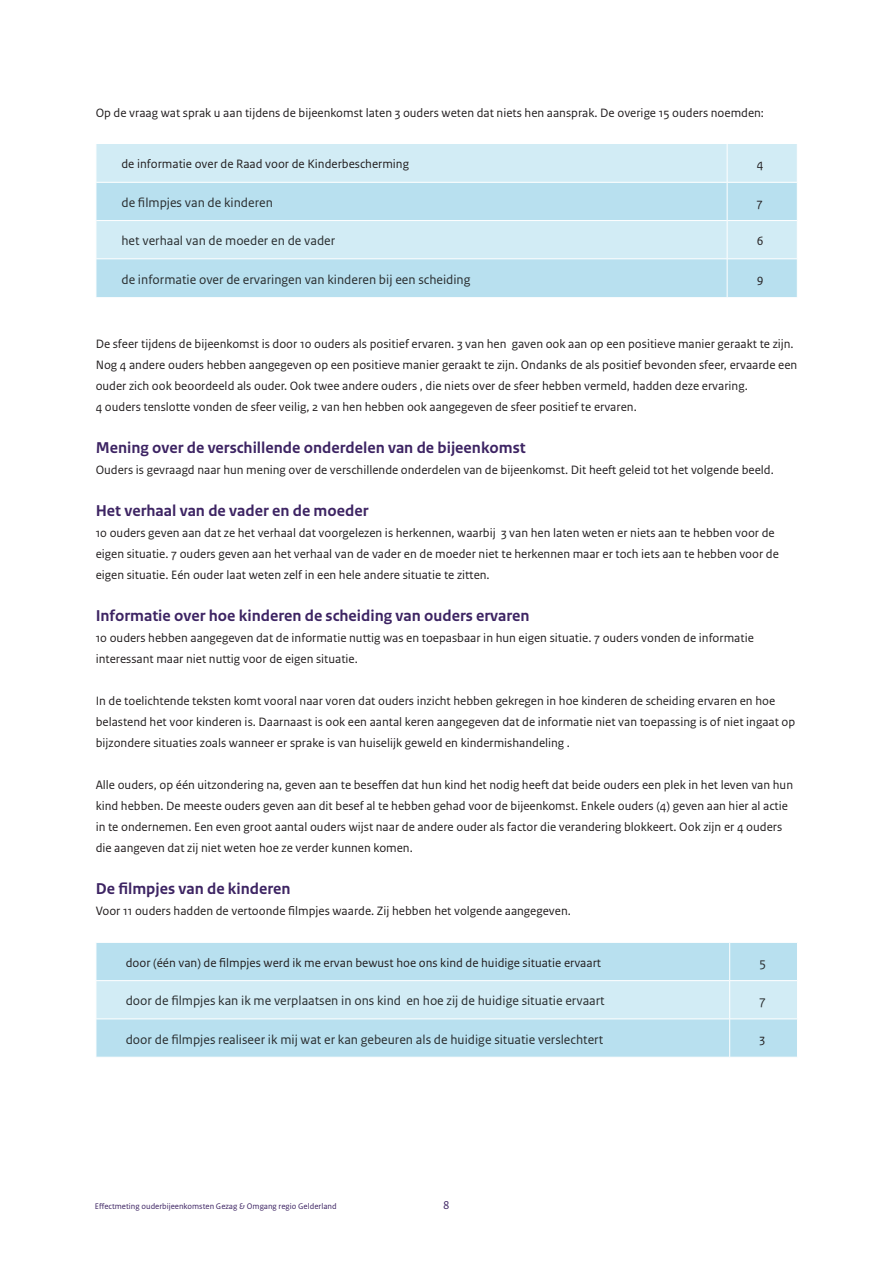
<style>
.page{position:relative;width:893px;height:1263px;background:#fff}
.page>*{position:absolute;margin:0;border:0;box-sizing:border-box;transform-origin:0 0}
.t1{font:700 16.5px "Rijksoverheid Sans Text";color:#3d2463}
.t2{font:13.5px "Rijksoverheid Sans Text";color:#292d2f}
.t3{font:12.75px/21px "Rijksoverheid Sans Text";color:#231f20}
.t4{font:12px "Rijksoverheid Sans Text";color:#3d2463}
.t5{font:8.55px "Rijksoverheid Sans Text";color:#3d2463}
</style>
<div class="page">
<div style="left:97px;top:144px;width:700px;height:38px;background:#d2ecf5"></div>
<svg style="left:97px;top:183px;width:700px;height:114px;background:#c0e4f1"></svg>
<hr style="left:96px;top:220px;width:631px;height:1px;background:#fff">
<hr style="left:727px;top:220px;width:70px;height:1px;background:#fff">
<hr style="left:96px;top:258px;width:631px;height:1px;background:#fff">
<hr style="left:727px;top:258px;width:70px;height:1px;background:#fff">
<hr style="left:727px;top:144px;width:1px;height:38px;background:#fff">
<hr style="left:727px;top:182px;width:1px;height:39px;background:#fff">
<hr style="left:727px;top:221px;width:1px;height:38px;background:#fff">
<hr style="left:727px;top:259px;width:1px;height:38px;background:#fff">
<div style="left:97px;top:943px;width:700px;height:114px;background:#b8e0ef"></div>
<div style="left:97px;top:981px;width:700px;height:38px;background:#d2ecf5"></div>
<hr style="left:729px;top:943px;width:1px;height:37px;background:#fff">
<hr style="left:96px;top:980px;width:634px;height:1px;background:#fff">
<hr style="left:730px;top:980px;width:68px;height:1px;background:#fff">
<hr style="left:729px;top:981px;width:1px;height:38px;background:#fff">
<hr style="left:96px;top:1019px;width:634px;height:1px;background:#fff">
<hr style="left:730px;top:1019px;width:68px;height:1px;background:#fff">
<hr style="left:729px;top:1019px;width:1px;height:38px;background:#fff">
<p class="t3" style="left:96px;top:103px;width:670px">Op de vraag wat sprak u aan tijdens de bijeenkomst laten 3 ouders weten dat niets hen aansprak. De overige 15 ouders noemden:</p>
<p class="t3" style="left:121px;top:154px;width:289px">de informatie over de Raad voor de Kinderbescherming</p>
<p class="t3" style="left:757px;top:154px;width:8px">4</p>
<p class="t2" style="left:121px;top:195px;width:153px">de filmpjes van de kinderen</p>
<p class="t3" style="left:757px;top:192px;width:7px">7</p>
<p class="t2" style="left:121px;top:233px;width:215px">het verhaal van de moeder en de vader</p>
<p class="t3" style="left:757px;top:230px;width:8px">6</p>
<p class="t2" style="left:121px;top:271px;width:351px">de informatie over de ervaringen van kinderen bij een scheiding</p>
<p class="t3" style="left:757px;top:269px;width:8px">9</p>
<p class="t3" style="left:96px;top:334px;width:703px">De sfeer tijdens de bijeenkomst is door 10 ouders als positief ervaren. 3 van hen gaven ook aan op een positieve manier geraakt te zijn.<br>Nog 4 andere ouders hebben aangegeven op een positieve manier geraakt te zijn. Ondanks de als positief bevonden sfeer, ervaarde een ouder zich ook beoordeeld als ouder. Ook twee andere ouders , die niets over de sfeer hebben vermeld, hadden deze ervaring.<br>4 ouders tenslotte vonden de sfeer veilig, 2 van hen hebben ook aangegeven de sfeer positief te ervaren.</p>
<p class="t1" style="left:96px;top:438px;width:431px">Mening over de verschillende onderdelen van de bijeenkomst</p>
<p class="t3" style="left:96px;top:460px;width:680px">Ouders is gevraagd naar hun mening over de verschillende onderdelen van de bijeenkomst. Dit heeft geleid tot het volgende beeld.</p>
<p class="t1" style="left:96px;top:501px;width:274px">Het verhaal van de vader en de moeder</p>
<p class="t3" style="left:96px;top:523px;width:685px">10 ouders geven aan dat ze het verhaal dat voorgelezen is herkennen, waarbij 3 van hen laten weten er niets aan te hebben voor de eigen situatie. 7 ouders geven aan het verhaal van de vader en de moeder niet te herkennen maar er toch iets aan te hebben voor de eigen situatie. Eén ouder laat weten zelf in een hele andere situatie te zitten.</p>
<p class="t1" style="left:96px;top:606px;width:435px">Informatie over hoe kinderen de scheiding van ouders ervaren</p>
<p class="t3" style="left:96px;top:628px;width:660px">10 ouders hebben aangegeven dat de informatie nuttig was en toepasbaar in hun eigen situatie. 7 ouders vonden de informatie interessant maar niet nuttig voor de eigen situatie.</p>
<p class="t3" style="left:96px;top:691px;width:701px">In de toelichtende teksten komt vooral naar voren dat ouders inzicht hebben gekregen in hoe kinderen de scheiding ervaren en hoe belastend het voor kinderen is. Daarnaast is ook een aantal keren aangegeven dat de informatie niet van toepassing is of niet ingaat op bijzondere situaties zoals wanneer er sprake is van huiselijk geweld en kindermishandeling .</p>
<p class="t3" style="left:96px;top:775px;width:699px">Alle ouders, op één uitzondering na, geven aan te beseffen dat hun kind het nodig heeft dat beide ouders een plek in het leven van hun kind hebben. De meeste ouders geven aan dit besef al te hebben gehad voor de bijeenkomst. Enkele ouders (4) geven aan hier al actie in te ondernemen. Een even groot aantal ouders wijst naar de andere ouder als factor die verandering blokkeert. Ook zijn er 4 ouders die aangeven dat zij niet weten hoe ze verder kunnen komen.</p>
<p class="t1" style="left:96px;top:879px;width:196px">De filmpjes van de kinderen</p>
<p class="t3" style="left:96px;top:901px;width:477px">Voor 11 ouders hadden de vertoonde filmpjes waarde. Zij hebben het volgende aangegeven.</p>
<p class="t3" style="left:126px;top:952px;width:477px">door (één van) de filmpjes werd ik me ervan bewust hoe ons kind de huidige situatie ervaart</p>
<p class="t2" style="left:759px;top:955px;width:8px">5</p>
<p class="t2" style="left:126px;top:993px;width:480px">door de filmpjes kan ik me verplaatsen in ons kind en hoe zij de huidige situatie ervaart</p>
<p class="t2" style="left:759px;top:993px;width:8px">7</p>
<p class="t2" style="left:126px;top:1031px;width:479px">door de filmpjes realiseer ik mij wat er kan gebeuren als de huidige situatie verslechtert</p>
<p class="t3" style="left:759px;top:1029px;width:7px">3</p>
<p class="t5" style="left:95px;top:1201px;width:243px">Effectmeting ouderbijeenkomsten Gezag &amp; Omgang regio Gelderland</p>
<p class="t4" style="left:443px;top:1198px;width:8px">8</p>
</div>
